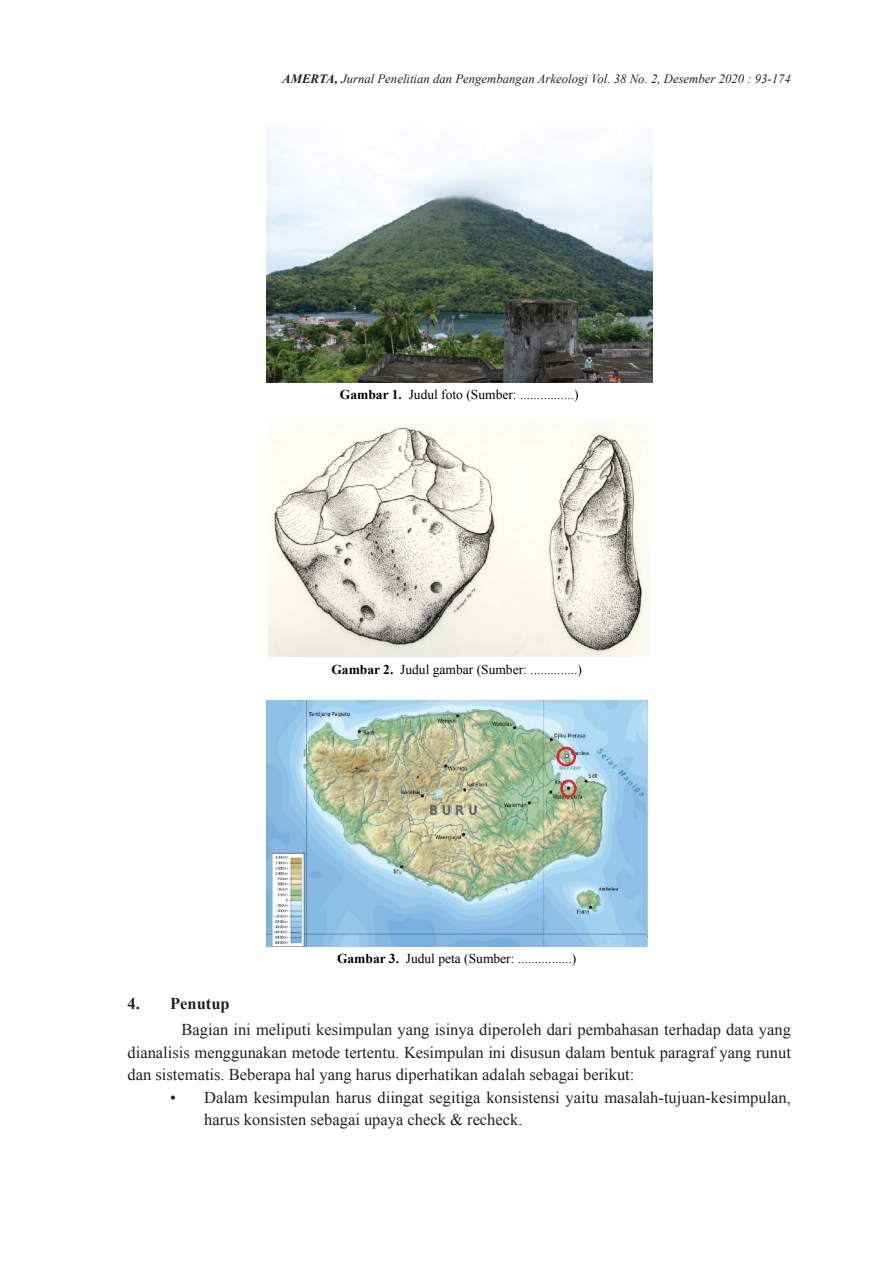
<style>
.page{position:relative;width:893px;height:1263px;background:#fff}
.page>*{position:absolute;margin:0;border:0;box-sizing:border-box;transform-origin:0 0}
.t1{font:16.5px/22.5px "Times New Roman";color:#231f20;text-align:justify}
.t2{font:700 16.5px "Times New Roman";color:#231f20}
.t3{font:13.5px "Times New Roman";color:#000}
.t4{font:italic 12.75px "Times New Roman";color:#231f20}
.s1{font-weight:700}
</style>
<div class="page">
<img style="left:266px;top:130px;width:386px;height:252px">
<img style="left:269px;top:423px;width:380px;height:234px">
<img style="left:266px;top:701px;width:381px;height:245px">
<p class="t4" style="left:282px;top:70px;width:510px"><span class="s1">AMERTA,</span> Jurnal Penelitian dan Pengembangan Arkeologi Vol. 38 No. 2, Desember 2020 : 93-174</p>
<p class="t3" style="left:340px;top:385px;width:240px"><span class="s1">Gambar 1.</span> Judul foto (Sumber: ................)</p>
<p class="t3" style="left:331px;top:661px;width:252px"><span class="s1">Gambar 2.</span> Judul gambar (Sumber: ..............)</p>
<p class="t3" style="left:337px;top:949px;width:241px"><span class="s1">Gambar 3.</span> Judul peta (Sumber: ................)</p>
<p class="t2" style="left:128px;top:992px;width:104px">4. Penutup</p>
<p class="t1" style="left:128px;top:1018px;width:665px;text-indent:54px">Bagian ini meliputi kesimpulan yang isinya diperoleh dari pembahasan terhadap data yang dianalisis menggunakan metode tertentu. Kesimpulan ini disusun dalam bentuk paragraf yang runut dan sistematis. Beberapa hal yang harus diperhatikan adalah sebagai berikut:</p>
<p class="t1" style="left:204px;top:1086px;width:588px;text-indent:-34px">• Dalam kesimpulan harus diingat segitiga konsistensi yaitu masalah-tujuan-kesimpulan, harus konsisten sebagai upaya check &amp; recheck.</p>
</div>
